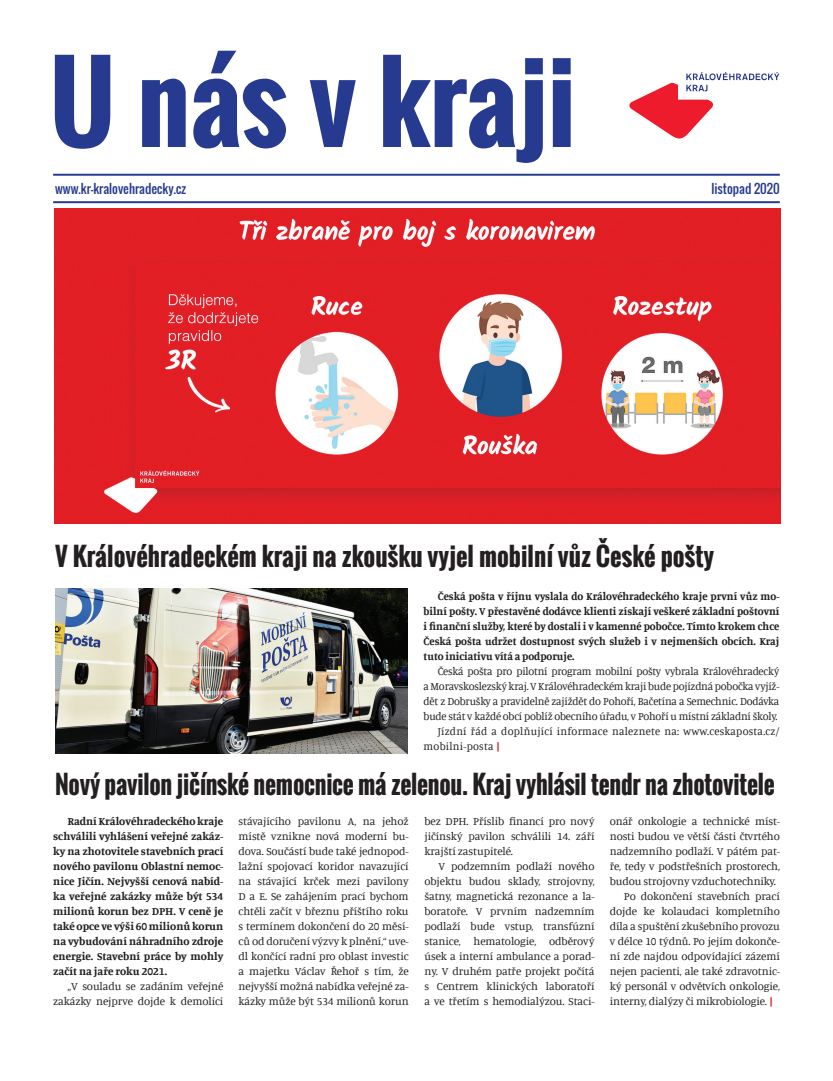
<style>
.page{position:relative;width:833px;height:1081px;background:#fff}
.page>*{position:absolute;margin:0;border:0;box-sizing:border-box;transform-origin:0 0}
.t1{font:700 104.88px "Oswald";color:#263a8f}
.t2{font:700 25px "Oswald";letter-spacing:-.01em;color:#231f20;scale:.96 1}
.t3{font:700 25px "Oswald";letter-spacing:-.01em;color:#231f20}
.t4{font:12.5px "Oswald";color:#263a8f}
.t5{font:11.25px/15px "Manuale";letter-spacing:-.01em;color:#231f20;text-align:justify}
.t6{font:700 11.25px/15px "Manuale";color:#231f20;text-align:justify}
.t7{font:700 11.25px/15px "Manuale";color:#231f20;text-align:justify;scale:.96 1}
.t8{font:11.25px "Manuale";letter-spacing:-.01em;color:#231f20;scale:.96 1}
.t9{font:11.25px "Manuale";letter-spacing:.02em;color:#231f20;scale:.96 1}
.s1{font-weight:700;color:#d1232a}
</style>
<div class="page">
<svg style="left:629px;top:72px;width:150px;height:67px"></svg>
<hr style="left:53px;top:201px;width:727px;height:2px;background:#263a8f">
<hr style="left:53px;top:174px;width:727px;height:2px;background:#263a8f">
<img style="left:55px;top:589px;width:352px;height:164px">
<img style="left:54px;top:248px;width:727px;height:276px">
<img style="left:54px;top:208px;width:727px;height:40px">
<h1 class="t1" style="left:50px;top:23px;width:527px">U nás v kraji</h1>
<p class="t4" style="left:55px;top:179px;width:133px">www.kr-kralovehradecky.cz</p>
<p class="t4" style="left:711px;top:179px;width:70px">listopad 2020</p>
<h2 class="t3" style="left:55px;top:537px;width:660px">V Královéhradeckém kraji na zkoušku vyjel mobilní vůz České pošty</h2>
<p class="t7" style="left:423px;top:588px;width:372px;text-indent:14px">Česká pošta v říjnu vyslala do Královéhradeckého kraje první vůz mo&shy;bilní pošty. V přestavěné dodávce klienti získají veškeré základní poštovní i finanční služby, které by dostali i v kamenné pobočce. Tímto krokem chce Česká pošta udržet dostupnost svých služeb i v nejmenších obcích. Kraj tuto iniciativu vítá a podporuje.</p>
<p class="t8" style="left:438px;top:664px;width:357px">Česká pošta pro pilotní program mobilní pošty vybrala Královéhradecký</p>
<p class="t8" style="left:423px;top:679px;width:372px">a Moravskoslezský kraj. V Královéhradeckém kraji bude pojízdná pobočka vyjíž-</p>
<p class="t8" style="left:423px;top:694px;width:372px">dět z Dobrušky a pravidelně zajíždět do Pohoří, Bačetína a Semechnic. Dodávka</p>
<p class="t8" style="left:423px;top:709px;width:370px">bude stát v každé obcí poblíž obecního úřadu, v Pohoří u místní základní školy.</p>
<p class="t9" style="left:438px;top:724px;width:357px">Jízdní řád a doplňující informace naleznete na: www.ceskaposta.cz/</p>
<p class="t9" style="left:423px;top:739px;width:81px">mobilni-posta <span class="s1">|</span></p>
<h2 class="t2" style="left:55px;top:766px;width:751px">Nový pavilon jičínské nemocnice má zelenou. Kraj vyhlásil tendr na zhotovitele</h2>
<p class="t6" style="left:53px;top:813px;width:172px;text-indent:14px">Radní Královéhradeckého kraje schválili vyhlášení veřejné zakáz&shy;ky na zhotovitele stavebních prací nového pavilonu Oblastní nemoc&shy;nice Jičín. Nejvyšší cenová nabíd&shy;ka veřejné zakázky může být 534 milionů korun bez DPH. V ceně je také opce ve výši 60 milionů korun na vybudování náhradního zdroje energie. Stavební práce by mohly začít na jaře roku 2021.</p>
<p class="t5" style="left:53px;top:978px;width:172px;text-align:right">„V souladu se zadáním veřejné zakázky nejprve dojde k demolici</p>
<p class="t5" style="left:610px;top:813px;width:172px">onář onkologie a technické míst-</p>
<p class="t5" style="left:610px;top:828px;width:172px">nosti budou ve větší části čtvrtého</p>
<p class="t5" style="left:610px;top:843px;width:172px">nadzemního podlaží. V pátém pat-</p>
<p class="t5" style="left:610px;top:858px;width:172px">ře, tedy v podstřešních prostorech,</p>
<p class="t5" style="left:610px;top:873px;width:168px">budou strojovny vzduchotechniky.</p>
<p class="t5" style="left:624px;top:888px;width:157px">Po dokončení stavebních prací</p>
<p class="t5" style="left:610px;top:903px;width:172px">dojde ke kolaudaci kompletního</p>
<p class="t5" style="left:610px;top:918px;width:172px">díla a spuštění zkušebního provozu</p>
<p class="t5" style="left:610px;top:933px;width:172px">v délce 10 týdnů. Po jejím dokonče-</p>
<p class="t5" style="left:610px;top:948px;width:172px">ní zde najdou odpovídající zázemí</p>
<p class="t5" style="left:610px;top:963px;width:172px">nejen pacienti, ale také zdravotnic-</p>
<p class="t5" style="left:610px;top:978px;width:172px">ký personál v odvětvích onkologie,</p>
<p class="t5" style="left:610px;top:993px;width:165px">interny, dialýzy či mikrobiologie. <span class="s1">|</span></p>
<p class="t5" style="left:238px;top:813px;width:172px">stávajícího pavilonu A, na jehož místě vznikne nová moderní bu&shy;dova. Součástí bude také jednopod&shy;lažní spojovací koridor navazující na stávající krček mezi pavilony D a E. Se zahájením prací bychom chtěli začít v březnu příštího roku s termínem dokončení do 20 měsí&shy;ců od doručení výzvy k plnění,“ uve&shy;dl končící radní pro oblast investic a majetku Václav Řehoř s tím, že nejvyšší možná nabídka veřejné za&shy;kázky může být 534 milionů korun</p>
<p class="t5" style="left:424px;top:813px;width:172px">bez DPH. Příslib financí pro nový jičínský pavilon schválili 14. září krajští zastupitelé.</p>
<p class="t5" style="left:424px;top:858px;width:172px;text-indent:14px">V podzemním podlaží nového objektu budou sklady, strojovny, šatny, magnetická rezonance a la&shy;boratoře. V prvním nadzemním podlaží bude vstup, transfúzní stanice, hematologie, odběrový úsek a interní ambulance a porad&shy;ny. V druhém patře projekt počítá s Centrem klinických laboratoří a ve třetím s hemodialýzou. Staci-</p>
</div>
